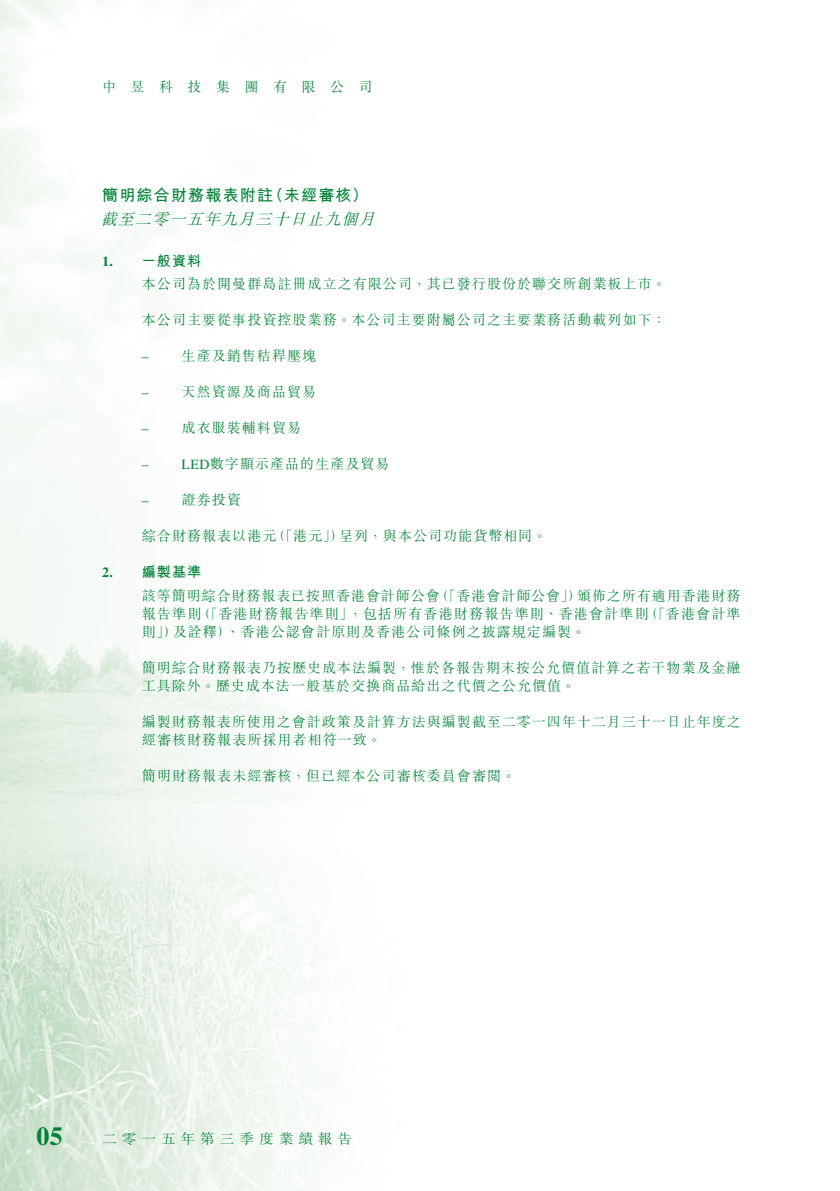
<style>
.page{position:relative;width:840px;height:1191px;background:#fff}
.page>*{position:absolute;margin:0;border:0;box-sizing:border-box;transform-origin:0 0}
.t1{font:700 26px "Times LT Std";color:#008237}
.t2{font:700 16px "M Hei HK";letter-spacing:.075em;color:#008237}
.t3{font:italic 300 16px "M Sung HK";color:#008237}
.t4{font:300 14px/18px "M Sung HK";letter-spacing:.075em;color:#008237}
.t5{font:300 14px "M Sung HK";letter-spacing:.335em;color:#008237;scale:1.05 1}
.t6{font:300 14px "M Sung HK";letter-spacing:1.035em;color:#008237}
.t7{font:700 14px "M Hei HK";letter-spacing:.075em;color:#008237}
.t8{font:14px "Times LT Std";color:#008237}
.t9{font:700 14px "Times LT Std";color:#008237}
.s1{font-family:"Times LT Std";font-weight:400}
</style>
<div class="page">
<img style="left:0;top:0;width:318px;height:1191px">
<p class="t6" style="left:102px;top:77px;width:272px">中昱科技集團有限公司</p>
<p class="t2" style="left:102px;top:184px;width:172px">簡明綜合財務報表附註</p>
<p class="t3" style="left:100px;top:208px;width:281px">截至二零一五年九月三十日止九個月</p>
<p class="t7" style="left:142px;top:250px;width:61px">一般資料</p>
<p class="t2" style="left:267px;top:184px;width:102px">（未經審核(</p>
<p class="t9" style="left:102px;top:252px;width:12px">1.</p>
<p class="t4" style="left:142px;top:274px;width:525px">本公司為於開曼群島註冊成立之有限公司，其已發行股份於聯交所創業板上市。</p>
<p class="t4" style="left:142px;top:310px;width:525px">本公司主要從事投資控股業務。本公司主要附屬公司之主要業務活動載列如下：</p>
<p class="t4" style="left:181px;top:346px;width:136px">生產及銷售秸稈壓塊</p>
<p class="t8" style="left:142px;top:349px;width:8px">–</p>
<p class="t9" style="left:102px;top:564px;width:12px">2.</p>
<p class="t8" style="left:142px;top:385px;width:8px">–</p>
<p class="t8" style="left:142px;top:421px;width:8px">–</p>
<p class="t8" style="left:142px;top:457px;width:8px">–</p>
<p class="t8" style="left:142px;top:493px;width:8px">–</p>
<p class="t4" style="left:181px;top:382px;width:136px">天然資源及商品貿易</p>
<p class="t4" style="left:181px;top:418px;width:121px">成衣服裝輔料貿易</p>
<p class="t4" style="left:181px;top:454px;width:209px"><span class="s1">LED</span>數字顯示產品的生產及貿易</p>
<p class="t4" style="left:181px;top:490px;width:61px">證券投資</p>
<p class="t4" style="left:339px;top:526px;width:209px">呈列，與本公司功能貨幣相同。</p>
<p class="t4" style="left:142px;top:526px;width:136px">綜合財務報表以港元</p>
<p class="t7" style="left:142px;top:562px;width:61px">編製基準</p>
<p class="t4" style="left:271px;top:526px;width:74px">（「港元」）</p>
<p class="t4" style="left:142px;top:586px;width:299px">該等簡明綜合財務報表已按照香港會計師公會</p>
<p class="t4" style="left:434px;top:586px;width:148px">（「香港會計師公會」）</p>
<p class="t4" style="left:576px;top:586px;width:165px">頒佈之所有適用香港財務</p>
<p class="t4" style="left:196px;top:604px;width:158px">（「香港財務報告準則」</p>
<p class="t4" style="left:348px;top:604px;width:302px">，包括所有香港財務報告準則、香港會計準則</p>
<p class="t4" style="left:173px;top:604px;width:414px;text-indent:-31px">報告準則<br>及詮釋）、香港公認會計原則及香港公司條例之披露規定編製。</p>
<p class="t4" style="left:643px;top:604px;width:98px">（「香港會計準</p>
<p class="t4" style="left:142px;top:622px;width:37px">則」）</p>
<p class="t4" style="left:142px;top:658px;width:600px">簡明綜合財務報表乃按歷史成本法編製，惟於各報告期末按公允價值計算之若干物業及金融工具除外。歷史成本法一般基於交換商品給出之代價之公允價值。</p>
<p class="t4" style="left:142px;top:712px;width:600px">編製財務報表所使用之會計政策及計算方法與編製截至二零一四年十二月三十一日止年度之經審核財務報表所採用者相符一致。</p>
<p class="t4" style="left:142px;top:766px;width:375px">簡明財務報表未經審核，但已經本公司審核委員會審閱。</p>
<h1 class="t1" style="left:37px;top:1120px;width:27px">05</h1>
<p class="t5" style="left:102px;top:1129px;width:239px">二零一五年第三季度業績報告</p>
</div>
